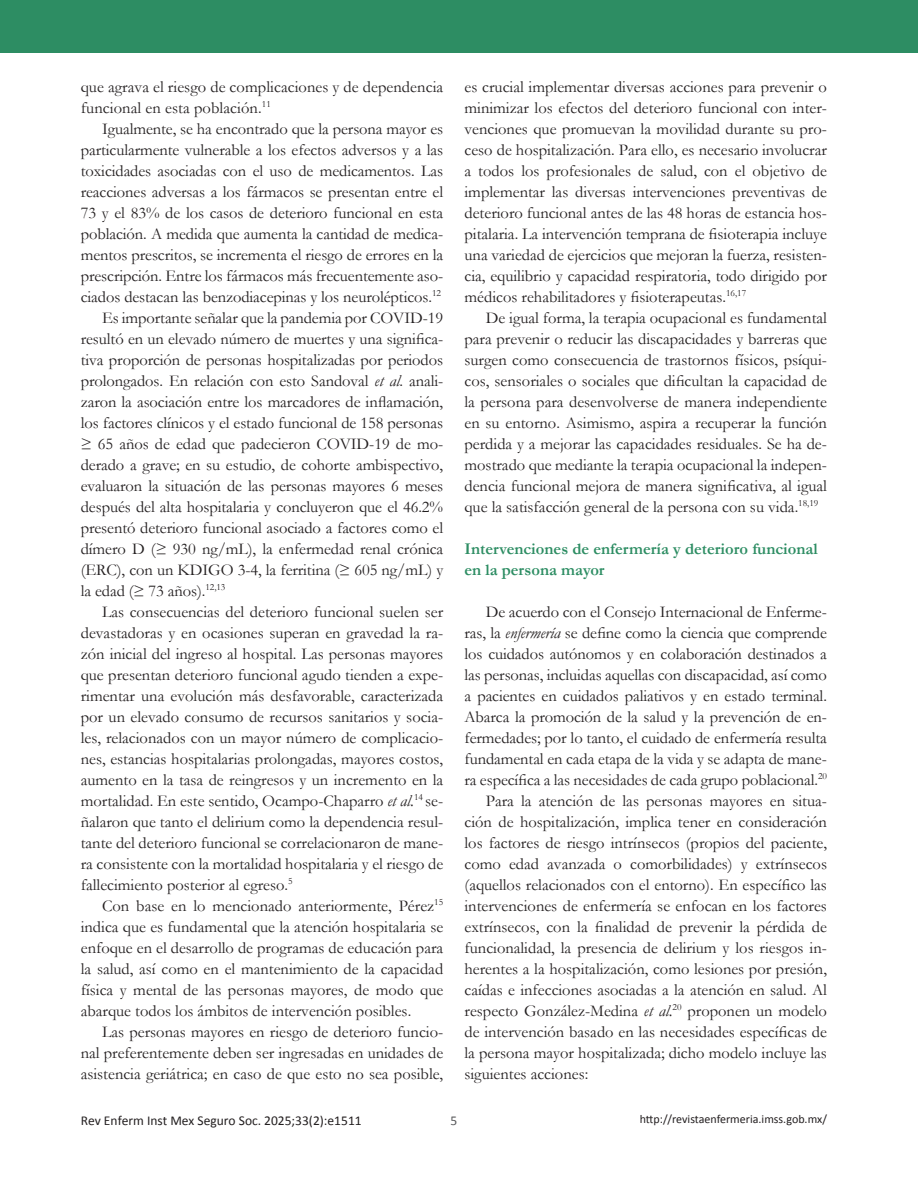
<style>
.page{position:relative;width:918px;height:1188px;background:#fff}
.page>*{position:absolute;margin:0;border:0;box-sizing:border-box;transform-origin:0 0}
.t1{font:16.5px/21px "Garamond";color:#231f20;text-align:justify}
.Suubtitulo_1{font:700 16.5px/21px "Garamond";color:#2d8d63}
.t2{font:13.5px "Calibri";color:#231f20}
.t3{font:13.5px "Calibri";color:#58595b}
.t4{font:12px "Calibri";color:#231f20}
.s1{font-style:italic}
</style>
<div class="page">
<div style="left:0;top:0;width:918px;height:53px;background:#2d8d63"></div>
<p class="t1" style="left:81px;top:75px;width:364px">que agrava el riesgo de complicaciones y de dependencia funcional en esta población.<sup>11</sup></p>
<p class="t1" style="left:81px;top:117px;width:364px;text-indent:21px">Igualmente, se ha encontrado que la persona mayor es particularmente vulnerable a los efectos adversos y a las toxicidades asociadas con el uso de medicamentos. Las reacciones adversas a los fármacos se presentan entre el 73 y el 83% de los casos de deterioro funcional en esta población. A medida que aumenta la cantidad de medica&shy;mentos prescritos, se incrementa el riesgo de errores en la prescripción. Entre los fármacos más frecuentemente aso&shy;ciados destacan las benzodiacepinas y los neurolépticos.<sup>12</sup></p>
<p class="t1" style="left:81px;top:306px;width:364px;text-indent:21px">Es importante señalar que la pandemia por COVID-19 resultó en un elevado número de muertes y una significa&shy;tiva proporción de personas hospitalizadas por periodos prolongados. En relación con esto Sandoval <span class="s1">et al</span>. anali&shy;zaron la asociación entre los marcadores de inflamación, los factores clínicos y el estado funcional de 158 personas ≥ 65 años de edad que padecieron COVID-19 de mo&shy;derado a grave; en su estudio, de cohorte ambispectivo, evaluaron la situación de las personas mayores 6 meses después del alta hospitalaria y concluyeron que el 46.2% presentó deterioro funcional asociado a factores como el dímero D (≥ 930 ng/mL), la enfermedad renal crónica (ERC), con un KDIGO 3-4, la ferritina (≥ 605 ng/mL) y la edad (≥ 73 años).<sup>12,13</sup></p>
<p class="t1" style="left:81px;top:600px;width:364px;text-indent:21px">Las consecuencias del deterioro funcional suelen ser devastadoras y en ocasiones superan en gravedad la ra&shy;zón inicial del ingreso al hospital. Las personas mayores que presentan deterioro funcional agudo tienden a expe&shy;rimentar una evolución más desfavorable, caracterizada por un elevado consumo de recursos sanitarios y socia&shy;les, relacionados con un mayor número de complicacio&shy;nes, estancias hospitalarias prolongadas, mayores costos, aumento en la tasa de reingresos y un incremento en la mortalidad. En este sentido, Ocampo-Chaparro <span class="s1">et al.</span><sup>14</sup> se&shy;ñalaron que tanto el delirium como la dependencia resul&shy;tante del deterioro funcional se correlacionaron de mane&shy;ra consistente con la mortalidad hospitalaria y el riesgo de fallecimiento posterior al egreso.<sup>5</sup></p>
<p class="t1" style="left:81px;top:894px;width:364px;text-indent:21px">Con base en lo mencionado anteriormente, Pérez<sup>15 </sup>indica que es fundamental que la atención hospitalaria se enfoque en el desarrollo de programas de educación para la salud, así como en el mantenimiento de la capacidad física y mental de las personas mayores, de modo que abarque todos los ámbitos de intervención posibles.</p>
<p class="t1" style="left:81px;top:1020px;width:364px;text-indent:21px">Las personas mayores en riesgo de deterioro funcio&shy;nal preferentemente deben ser ingresadas en unidades de asistencia geriátrica; en caso de que esto no sea posible,</p>
<p class="t1" style="left:465px;top:75px;width:364px">es crucial implementar diversas acciones para prevenir o minimizar los efectos del deterioro funcional con inter&shy;venciones que promuevan la movilidad durante su pro&shy;ceso de hospitalización. Para ello, es necesario involucrar a todos los profesionales de salud, con el objetivo de implementar las diversas intervenciones preventivas de deterioro funcional antes de las 48 horas de estancia hos&shy;pitalaria. La intervención temprana de fisioterapia incluye una variedad de ejercicios que mejoran la fuerza, resisten&shy;cia, equilibrio y capacidad respiratoria, todo dirigido por médicos rehabilitadores y fisioterapeutas.<sup>16,17</sup></p>
<p class="t1" style="left:465px;top:306px;width:364px;text-indent:21px">De igual forma, la terapia ocupacional es fundamental para prevenir o reducir las discapacidades y barreras que surgen como consecuencia de trastornos físicos, psíqui&shy;cos, sensoriales o sociales que dificultan la capacidad de la persona para desenvolverse de manera independiente en su entorno. Asimismo, aspira a recuperar la función perdida y a mejorar las capacidades residuales. Se ha de&shy;mostrado que mediante la terapia ocupacional la indepen&shy;dencia funcional mejora de manera significativa, al igual que la satisfacción general de la persona con su vida.<sup>18,19</sup></p>
<p class="Suubtitulo_1" style="left:465px;top:538px;width:355px">Intervenciones de enfermería y deterioro funcional en la persona mayor</p>
<p class="t1" style="left:465px;top:600px;width:364px;text-indent:21px">De acuerdo con el Consejo Internacional de Enferme&shy;ras, la <span class="s1">enfermería</span> se define como la ciencia que comprende los cuidados autónomos y en colaboración destinados a las personas, incluidas aquellas con discapacidad, así como a pacientes en cuidados paliativos y en estado terminal.<br>Abarca la promoción de la salud y la prevención de en&shy;fermedades; por lo tanto, el cuidado de enfermería resulta fundamental en cada etapa de la vida y se adapta de mane&shy;ra específica a las necesidades de cada grupo poblacional.<sup>20</sup></p>
<p class="t1" style="left:465px;top:789px;width:364px;text-indent:21px">Para la atención de las personas mayores en situa&shy;ción de hospitalización, implica tener en consideración los factores de riesgo intrínsecos (propios del paciente, como edad avanzada o comorbilidades) y extrínsecos (aquellos relacionados con el entorno). En específico las intervenciones de enfermería se enfocan en los factores extrínsecos, con la finalidad de prevenir la pérdida de funcionalidad, la presencia de delirium y los riesgos in&shy;herentes a la hospitalización, como lesiones por presión, caídas e infecciones asociadas a la atención en salud. Al respecto González-Medina <span class="s1">et al.</span><sup>20</sup> proponen un modelo de intervención basado en las necesidades específicas de la persona mayor hospitalizada; dicho modelo incluye las siguientes acciones:</p>
<p class="t2" style="left:81px;top:1112px;width:282px">Rev Enferm Inst Mex Seguro Soc. 2025;33(2):e1511</p>
<p class="t3" style="left:450px;top:1112px;width:8px">5</p>
<p class="t4" style="left:640px;top:1112px;width:189px">http://revistaenfermeria.imss.gob.mx/</p>
</div>
